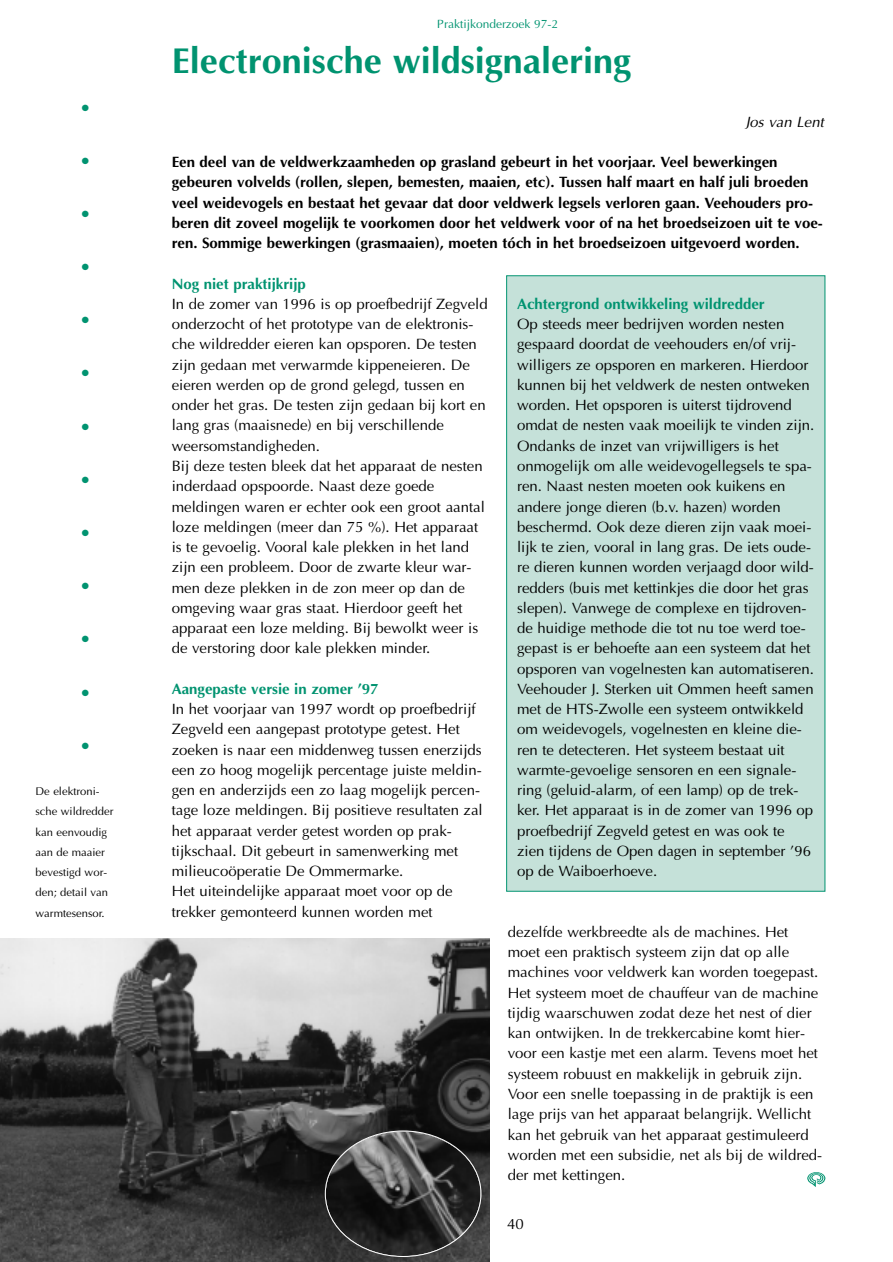
<style>
.page{position:relative;width:893px;height:1262px;background:#fff}
.page>*{position:absolute;margin:0;border:0;box-sizing:border-box;transform-origin:0 0}
.t1{font:700 36px "Optima";color:#009370}
.t2{font:15px/20.2px "Optima";color:#000}
.t3{font:700 15px/20.2px "Optima";color:#000}
.t4{font:700 15px "Optima";color:#009370}
.t5{font:italic 15px "Optima";color:#000}
.t6{font:12px "Optima";color:#009370}
.t7{font:11.25px/20.2px "Optima";color:#000}
.t8{font:9px "Zapf Dingbats";color:#009370}
</style>
<div class="page">
<div style="left:507px;top:276px;width:317px;height:615px;background:#c5e1d9"></div>
<img style="left:0;top:938px;width:489px;height:324px">
<svg style="left:807px;top:1172px;width:18px;height:15px"></svg>
<img style="left:325px;top:1131px;width:155px;height:125px;border-radius:50%">
<p class="t8" style="left:82px;top:103px;width:9px">●</p>
<p class="t8" style="left:82px;top:156px;width:9px">●</p>
<p class="t8" style="left:82px;top:209px;width:9px">●</p>
<p class="t8" style="left:82px;top:263px;width:9px">●</p>
<p class="t8" style="left:82px;top:316px;width:9px">●</p>
<p class="t8" style="left:82px;top:369px;width:9px">●</p>
<p class="t8" style="left:82px;top:422px;width:9px">●</p>
<p class="t8" style="left:82px;top:475px;width:9px">●</p>
<p class="t8" style="left:82px;top:528px;width:9px">●</p>
<p class="t8" style="left:82px;top:582px;width:9px">●</p>
<p class="t8" style="left:82px;top:635px;width:9px">●</p>
<p class="t8" style="left:82px;top:688px;width:9px">●</p>
<p class="t8" style="left:82px;top:741px;width:9px">●</p>
<p class="t7" style="left:36px;top:782px;width:79px">De elektroni&shy;sche wildredder kan eenvoudig aan de maaier bevestigd wor&shy;den; detail van warmtesensor.</p>
<p class="t6" style="left:437px;top:19px;width:122px">Praktijkonderzoek 97-2</p>
<h1 class="t1" style="left:172px;top:46px;width:461px">Electronische wildsignalering</h1>
<p class="t5" style="left:745px;top:115px;width:83px">Jos van Lent</p>
<p class="t3" style="left:172px;top:153px;width:652px">Een deel van de veldwerkzaamheden op grasland gebeurt in het voorjaar. Veel bewerkingen gebeuren volvelds (rollen, slepen, bemesten, maaien, etc). Tussen half maart en half juli broeden veel weidevogels en bestaat het gevaar dat door veldwerk legsels verloren gaan. Veehouders pro&shy;beren dit zoveel mogelijk te voorkomen door het veldwerk voor of na het broedseizoen uit te voe&shy;ren. Sommige bewerkingen (grasmaaien), moeten tóch in het broedseizoen uitgevoerd worden.</p>
<p class="t4" style="left:172px;top:277px;width:136px">Nog niet praktijkrijp</p>
<p class="t2" style="left:172px;top:295px;width:317px">In de zomer van 1996 is op proefbedrijf Zegveld onderzocht of het prototype van de elektronis&shy;che wildredder eieren kan opsporen. De testen zijn gedaan met verwarmde kippeneieren. De eieren werden op de grond gelegd, tussen en onder het gras. De testen zijn gedaan bij kort en lang gras (maaisnede) en bij verschillende weersomstandigheden.<br>Bij deze testen bleek dat het apparaat de nesten inderdaad opspoorde. Naast deze goede meldingen waren er echter ook een groot aantal loze meldingen (meer dan 75 %). Het apparaat is te gevoelig. Vooral kale plekken in het land zijn een probleem. Door de zwarte kleur war&shy;men deze plekken in de zon meer op dan de omgeving waar gras staat. Hierdoor geeft het apparaat een loze melding. Bij bewolkt weer is de verstoring door kale plekken minder.</p>
<p class="t4" style="left:172px;top:682px;width:208px">Aangepaste versie in zomer ’97</p>
<p class="t2" style="left:172px;top:700px;width:312px">In het voorjaar van 1997 wordt op proefbedrijf Zegveld een aangepast prototype getest. Het zoeken is naar een middenweg tussen enerzijds een zo hoog mogelijk percentage juiste meldin&shy;gen en anderzijds een zo laag mogelijk percen&shy;tage loze meldingen. Bij positieve resultaten zal het apparaat verder getest worden op prak&shy;tijkschaal. Dit gebeurt in samenwerking met milieucoöperatie De Ommermarke.<br>Het uiteindelijke apparaat moet voor op de trekker gemonteerd kunnen worden met</p>
<p class="t4" style="left:517px;top:298px;width:249px">Achtergrond ontwikkeling wildredder</p>
<p class="t2" style="left:517px;top:315px;width:299px">Op steeds meer bedrijven worden nesten gespaard doordat de veehouders en/of vrij&shy;willigers ze opsporen en markeren. Hierdoor kunnen bij het veldwerk de nesten ontweken worden. Het opsporen is uiterst tijdrovend omdat de nesten vaak moeilijk te vinden zijn.<br>Ondanks de inzet van vrijwilligers is het onmogelijk om alle weidevogellegsels te spa&shy;ren. Naast nesten moeten ook kuikens en andere jonge dieren (b.v. hazen) worden beschermd. Ook deze dieren zijn vaak moei&shy;lijk te zien, vooral in lang gras. De iets oude&shy;re dieren kunnen worden verjaagd door wild&shy;redders (buis met kettinkjes die door het gras slepen). Vanwege de complexe en tijdroven&shy;de huidige methode die tot nu toe werd toe&shy;gepast is er behoefte aan een systeem dat het opsporen van vogelnesten kan automatiseren.<br>Veehouder J. Sterken uit Ommen heeft samen met de HTS-Zwolle een systeem ontwikkeld om weidevogels, vogelnesten en kleine die&shy;ren te detecteren. Het systeem bestaat uit warmte-gevoelige sensoren en een signale&shy;ring (geluid-alarm, of een lamp) op de trek&shy;ker. Het apparaat is in de zomer van 1996 op proefbedrijf Zegveld getest en was ook te zien tijdens de Open dagen in september ’96 op de Waiboerhoeve.</p>
<p class="t2" style="left:507px;top:923px;width:316px">dezelfde werkbreedte als de machines. Het moet een praktisch systeem zijn dat op alle machines voor veldwerk kan worden toegepast.<br>Het systeem moet de chauffeur van de machine tijdig waarschuwen zodat deze het nest of dier kan ontwijken. In de trekkercabine komt hier&shy;voor een kastje met een alarm. Tevens moet het systeem robuust en makkelijk in gebruik zijn.<br>Voor een snelle toepassing in de praktijk is een lage prijs van het apparaat belangrijk. Wellicht kan het gebruik van het apparaat gestimuleerd worden met een subsidie, net als bij de wildred&shy;der met kettingen.</p>
<p class="t2" style="left:507px;top:1215px;width:18px">40</p>
</div>
